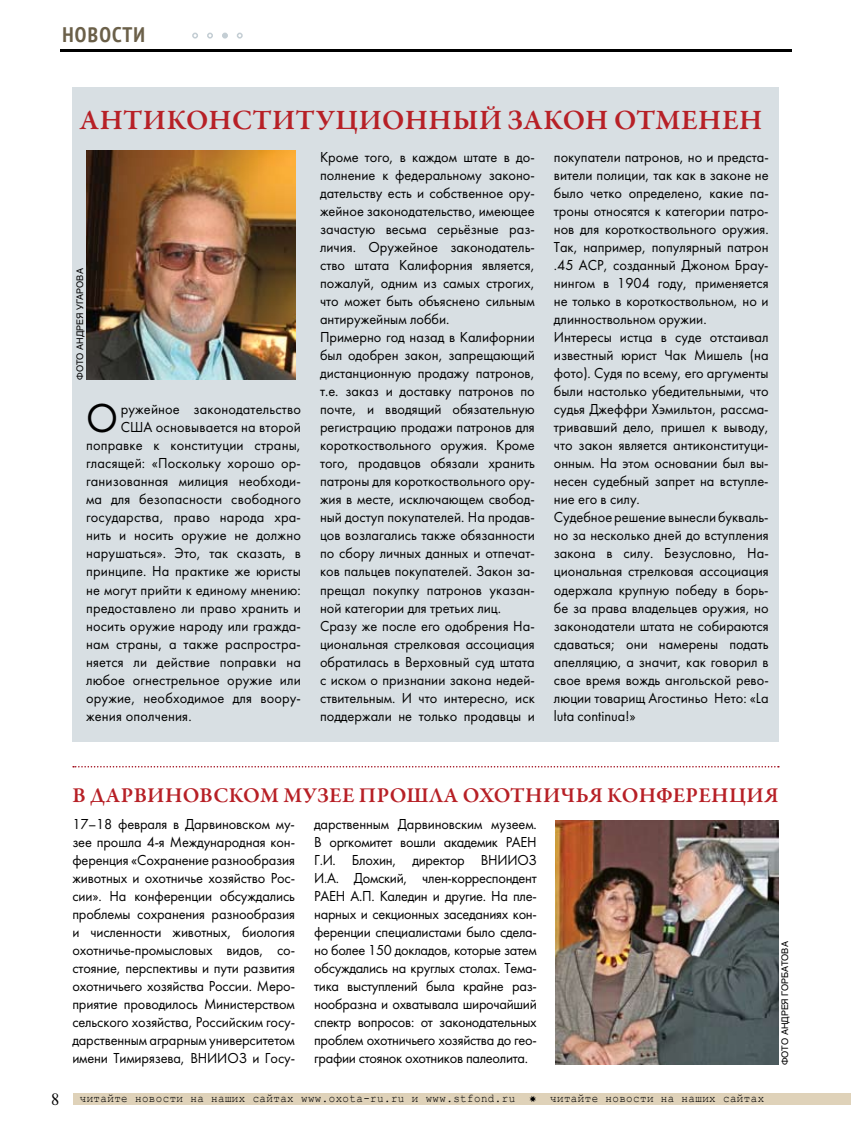
<style>
.page{position:relative;width:851px;height:1132px;background:#fff}
.page>*{position:absolute;margin:0;border:0;box-sizing:border-box;transform-origin:0 0}
.t1{font:42px "Futura";color:#000;scale:.96 1}
.t2{font:600 28.5px "Garamond Premr Pro";letter-spacing:.01em;color:#b72026}
.t3{font:600 21.45px "Garamond Premr Pro";letter-spacing:.01em;color:#b72026}
.t4{font:700 condensed 21px "PT Sans";letter-spacing:.06em;color:#6b6049}
.t5{font:16.5px "Newton";color:#000}
.t6{font:15px/18px "Futura";color:#000;scale:.96 1}
.t7{font:12px "Courier New";letter-spacing:.04em;color:#000;scale:.9 1}
.t8{font:9px "Helios";color:#000}
</style>
<div class="page">
<hr style="left:60px;top:49px;width:731px;height:3px;background:#000">
<svg style="left:192px;top:33px;width:6px;height:6px"></svg>
<svg style="left:207px;top:33px;width:6px;height:6px"></svg>
<svg style="left:237px;top:33px;width:6px;height:6px"></svg>
<svg style="left:222px;top:33px;width:6px;height:6px"></svg>
<div style="left:74px;top:1092px;width:776px;height:11px;background:#dfd2b9"></div>
<div style="left:72px;top:87px;width:706px;height:654px;background:#d8dfe3"></div>
<img style="left:86px;top:150px;width:209px;height:229px">
<svg style="left:73px;top:766px;width:705px;height:1px"></svg>
<img style="left:556px;top:820px;width:222px;height:244px">
<h3 class="t4" style="left:62px;top:21px;width:84px">новости</h3>
<h2 class="t2" style="left:80px;top:102px;width:684px">Антиконституционный закон отменен</h2>
<p class="t8" style="left:75px;top:379px;width:113px;rotate:-90deg">Фото андрея угарова</p>
<h1 class="t1" style="left:86px;top:393px;width:35px">О</h1>
<p class="t6" style="left:121px;top:400px;width:189px">ружейное законодательство</p>
<p class="t6" style="left:121px;top:418px;width:189px">США основывается на второй</p>
<p class="t6" style="left:86px;top:436px;width:225px">поправке к конституции страны,</p>
<p class="t6" style="left:86px;top:454px;width:225px">гласящей: «Поскольку хорошо ор-</p>
<p class="t6" style="left:86px;top:472px;width:225px">ганизованная милиция необходи-</p>
<p class="t6" style="left:86px;top:490px;width:225px">ма для безопасности свободного</p>
<p class="t6" style="left:86px;top:508px;width:225px">государства, право народа хра-</p>
<p class="t6" style="left:86px;top:526px;width:225px">нить и носить оружие не должно</p>
<p class="t6" style="left:86px;top:544px;width:225px">нарушаться». Это, так сказать, в</p>
<p class="t6" style="left:86px;top:562px;width:225px">принципе. На практике же юристы</p>
<p class="t6" style="left:86px;top:580px;width:225px">не могут прийти к единому мнению:</p>
<p class="t6" style="left:86px;top:598px;width:225px">предоставлено ли право хранить и</p>
<p class="t6" style="left:86px;top:616px;width:225px">носить оружие народу или гражда-</p>
<p class="t6" style="left:86px;top:634px;width:225px">нам страны, а также распростра-</p>
<p class="t6" style="left:86px;top:652px;width:225px">няется ли действие поправки на</p>
<p class="t6" style="left:86px;top:670px;width:225px">любое огнестрельное оружие или</p>
<p class="t6" style="left:86px;top:688px;width:225px">оружие, необходимое для воору-</p>
<p class="t6" style="left:86px;top:706px;width:111px">жения ополчения.</p>
<p class="t6" style="left:320px;top:148px;width:225px">Кроме того, в каждом штате в до&shy;полнение к федеральному законо&shy;дательству есть и собственное ору&shy;жейное законодательство, имеющее зачастую весьма серьёзные раз&shy;личия. Оружейное законодатель&shy;ство штата Калифорния является, пожалуй, одним из самых строгих, что может быть объяснено сильным антиружейным лобби.<br>Примерно год назад в Калифорнии был одобрен закон, запрещающий дистанционную продажу патронов, т.е. заказ и доставку патронов по почте, и вводящий обязательную регистрацию продажи патронов для короткоствольного оружия. Кроме того, продавцов обязали хранить патроны для короткоствольного ору&shy;жия в месте, исключающем свобод&shy;ный доступ покупателей. На продав&shy;цов возлагались также обязанности по сбору личных данных и отпечат&shy;ков пальцев покупателей. Закон за&shy;прещал покупку патронов указан&shy;ной категории для третьих лиц.<br>Сразу же после его одобрения На&shy;циональная стрелковая ассоциация обратилась в Верховный суд штата с иском о признании закона недей&shy;ствительным. И что интересно, иск поддержали не только продавцы и</p>
<p class="t6" style="left:554px;top:148px;width:225px">покупатели патронов, но и предста&shy;вители полиции, так как в законе не было четко определено, какие па&shy;троны относятся к категории патро&shy;нов для короткоствольного оружия.<br>Так, например, популярный патрон .45 ACP, созданный Джоном Брау&shy;нингом в 1904 году, применяется не только в короткоствольном, но и длинноствольном оружии.<br>Интересы истца в суде отстаивал известный юрист Чак Мишель (на фото). Судя по всему, его аргументы были настолько убедительными, что судья Джеффри Хэмильтон, рассма&shy;тривавший дело, пришел к выводу, что закон является антиконституци&shy;онным. На этом основании был вы&shy;несен судебный запрет на вступле&shy;ние его в силу.<br>Судебное решение вынесли букваль&shy;но за несколько дней до вступления закона в силу. Безусловно, На&shy;циональная стрелковая ассоциация одержала крупную победу в борь&shy;бе за права владельцев оружия, но законодатели штата не собираются сдаваться; они намерены подать апелляцию, а значит, как говорил в свое время вождь ангольской рево&shy;люции товарищ Агостиньо Нето: «La luta continua!»</p>
<p class="t5" style="left:51px;top:1086px;width:10px">8</p>
<h3 class="t3" style="left:72px;top:781px;width:707px">В Дарвиновском музее прошла охотничья конференция</h3>
<p class="t6" style="left:314px;top:814px;width:233px;text-align:justify">дарственным Дарвиновским музеем.<br>В оргкомитет вошли академик РАЕН Г.И. Блохин, директор ВНИИОЗ И.А. Домский, член-корреспондент РАЕН А.П. Каледин и другие. На пле&shy;нарных и секционных заседаниях кон&shy;ференции специалистами было сдела&shy;но более 150 докладов, которые затем обсуждались на круглых столах. Тема&shy;тика выступлений была крайне раз&shy;нообразна и охватывала широчайший спектр вопросов: от законодательных проблем охотничьего хозяйства до гео&shy;графии стоянок охотников палеолита.</p>
<p class="t6" style="left:72px;top:814px;width:233px;text-align:justify">17–18 февраля в Дарвиновском му&shy;зее прошла 4-я Международная кон&shy;ференция «Сохранение разнообразия животных и охотничье хозяйство Рос&shy;сии». На конференции обсуждались проблемы сохранения разнообразия и численности животных, биология охотничье-промысловых видов, со&shy;стояние, перспективы и пути развития охотничьего хозяйства России. Меро&shy;приятие проводилось Министерством сельского хозяйства, Российским госу&shy;дарственным аграрным университетом имени Тимирязева, ВНИИОЗ и Госу-</p>
<p class="t8" style="left:779px;top:1064px;width:125px;rotate:-90deg">Фото андрея горбатова</p>
<p class="t7" style="left:80px;top:1090px;width:485px">читайте новости на наших сайтах www.oxota-ru.ru и www.stfond.ru</p>
<p class="t7" style="left:550px;top:1090px;width:239px">читайте новости на наших сайтах</p>
</div>
